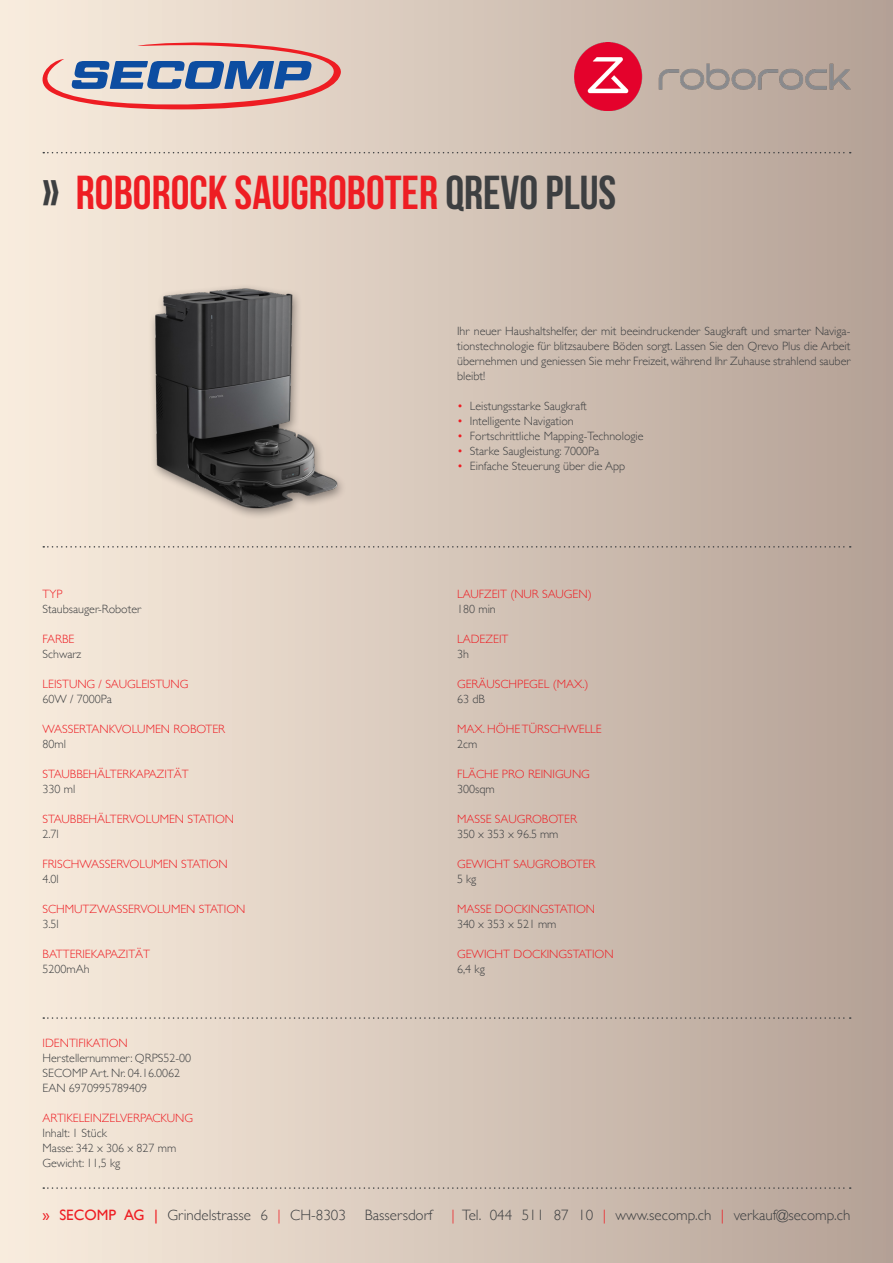
<style>
.page{position:relative;width:893px;height:1263px;background:#fff}
.page>*{position:absolute;margin:0;border:0;box-sizing:border-box;transform-origin:0 0}
.t1{font:700 47.4px "Bebas Neue";color:#ee1d23}
.t2{font:300 15px "Gill Sans";color:#3d3f41}
.t3{font:300 12px/15px "Gill Sans";color:#3d3f41;text-align:justify}
.t4{font:300 12px "Gill Sans";color:#ee1d23}
.s1{color:#3d3f41}
.s2{color:#ee1d23}
.s3{font-weight:400;color:#ee1d23}
</style>
<div class="page">
<div style="left:0;top:0;width:893px;height:1263px;background:linear-gradient(to right,#faeedf,#b4a196)"></div>
<svg style="left:3px;top:42px;width:353px;height:67px;background:#c4b1b7"></svg>
<svg style="left:43px;top:152px;width:808px;height:1px"></svg>
<svg style="left:43px;top:546px;width:808px;height:2px;background:#baaea3"></svg>
<svg style="left:43px;top:1017px;width:808px;height:2px;background:#baaea3"></svg>
<svg style="left:43px;top:1187px;width:808px;height:2px;background:#baaea3"></svg>
<img style="left:574px;top:43px;width:276px;height:67px">
<div style="left:148px;top:284px;width:199px;height:236px;background:#231f20;opacity:.5"></div>
<img style="left:134px;top:281px;width:210px;height:234px">
<p class="t1" style="left:43px;top:167px;width:575px"><span class="s1">»</span> ROBOROCK SAUGROBOTER <span class="s1">QREVO PLUS</span></p>
<p class="t4" style="left:43px;top:585px;width:21px">TYP</p>
<p class="t3" style="left:43px;top:601px;width:100px">Staubsauger-Roboter</p>
<p class="t4" style="left:43px;top:630px;width:33px">FARBE</p>
<p class="t3" style="left:43px;top:646px;width:40px">Schwarz</p>
<p class="t4" style="left:43px;top:675px;width:147px">LEISTUNG / SAUGLEISTUNG</p>
<p class="t3" style="left:43px;top:691px;width:71px">60W / 7000Pa</p>
<p class="t4" style="left:43px;top:720px;width:184px">WASSERTANKVOLUMEN ROBOTER</p>
<p class="t3" style="left:43px;top:736px;width:25px">80ml</p>
<p class="t4" style="left:43px;top:765px;width:148px">STAUBBEHÄLTERKAPAZITÄT</p>
<p class="t3" style="left:43px;top:781px;width:34px">330 ml</p>
<p class="t4" style="left:43px;top:810px;width:193px">STAUBBEHÄLTERVOLUMEN STATION</p>
<p class="t3" style="left:43px;top:826px;width:18px">2.7l</p>
<p class="t4" style="left:43px;top:855px;width:187px">FRISCHWASSERVOLUMEN STATION</p>
<p class="t3" style="left:43px;top:871px;width:18px">4.0l</p>
<p class="t4" style="left:43px;top:900px;width:204px">SCHMUTZWASSERVOLUMEN STATION</p>
<p class="t3" style="left:43px;top:916px;width:18px">3.5l</p>
<p class="t4" style="left:43px;top:945px;width:109px">BATTERIEKAPAZITÄT</p>
<p class="t3" style="left:43px;top:961px;width:49px">5200mAh</p>
<p class="t4" style="left:43px;top:1034px;width:87px">IDENTIFIKATION</p>
<p class="t3" style="left:43px;top:1050px;width:150px">Herstellernummer: QRPS52-00</p>
<p class="t3" style="left:43px;top:1065px;width:139px">SECOMP Art. Nr. 04.16.0062</p>
<p class="t3" style="left:43px;top:1080px;width:106px">EAN 6970995789409</p>
<p class="t4" style="left:43px;top:1109px;width:152px">ARTIKELEINZELVERPACKUNG</p>
<p class="t3" style="left:43px;top:1125px;width:66px">Inhalt: 1 Stück</p>
<p class="t3" style="left:43px;top:1140px;width:135px">Masse: 342 x 306 x 827 mm</p>
<p class="t3" style="left:43px;top:1155px;width:79px">Gewicht: 11,5 kg</p>
<p class="t3" style="left:457px;top:323px;width:395px">Ihr neuer Haushaltshelfer, der mit beeindruckender Saugkraft und smarter Naviga&shy;tionstechnologie für blitzsaubere Böden sorgt. Lassen Sie den Qrevo Plus die Arbeit übernehmen und geniessen Sie mehr Freizeit, während Ihr Zuhause strahlend sauber bleibt!</p>
<p class="t3" style="left:457px;top:398px;width:131px"><span class="s2">•</span> Leistungsstarke Saugkraft</p>
<p class="t3" style="left:457px;top:413px;width:118px"><span class="s2">•</span> Intelligente Navigation</p>
<p class="t3" style="left:457px;top:428px;width:188px"><span class="s2">•</span> Fortschrittliche Mapping-Technologie</p>
<p class="t3" style="left:457px;top:443px;width:143px"><span class="s2">•</span> Starke Saugleistung: 7000Pa</p>
<p class="t3" style="left:457px;top:458px;width:170px"><span class="s2">•</span> Einfache Steuerung über die App</p>
<p class="t4" style="left:457px;top:585px;width:136px">LAUFZEIT (NUR SAUGEN)</p>
<p class="t3" style="left:457px;top:601px;width:40px">180 min</p>
<p class="t4" style="left:457px;top:630px;width:53px">LADEZEIT</p>
<p class="t3" style="left:457px;top:646px;width:13px">3h</p>
<p class="t4" style="left:457px;top:675px;width:133px">GERÄUSCHPEGEL (MAX.)</p>
<p class="t3" style="left:457px;top:691px;width:29px">63 dB</p>
<p class="t4" style="left:457px;top:720px;width:146px">MAX. HÖHE TÜRSCHWELLE</p>
<p class="t3" style="left:457px;top:736px;width:22px">2cm</p>
<p class="t4" style="left:457px;top:765px;width:134px">FLÄCHE PRO REINIGUNG</p>
<p class="t3" style="left:457px;top:781px;width:39px">300sqm</p>
<p class="t4" style="left:457px;top:810px;width:121px">MASSE SAUGROBOTER</p>
<p class="t3" style="left:457px;top:826px;width:103px">350 x 353 x 96.5 mm</p>
<p class="t4" style="left:457px;top:855px;width:140px">GEWICHT SAUGROBOTER</p>
<p class="t3" style="left:457px;top:871px;width:21px">5 kg</p>
<p class="t4" style="left:457px;top:900px;width:140px">MASSE DOCKINGSTATION</p>
<p class="t3" style="left:457px;top:916px;width:101px">340 x 353 x 521 mm</p>
<p class="t4" style="left:457px;top:945px;width:158px">GEWICHT DOCKINGSTATION</p>
<p class="t3" style="left:457px;top:961px;width:29px">6,4 kg</p>
<p class="t2" style="left:43px;top:1204px;width:305px"><span class="s3">» SECOMP AG |</span> Grindelstrasse 6 <span class="s2">|</span> CH-8303</p>
<p class="t2" style="left:365px;top:1204px;width:69px">Bassersdorf</p>
<p class="t2" style="left:451px;top:1204px;width:401px"><span class="s2">|</span> Tel. 044 511 87 10 <span class="s2">|</span> www.secomp.ch <span class="s2">|</span> verkauf@secomp.ch</p>
</div>
